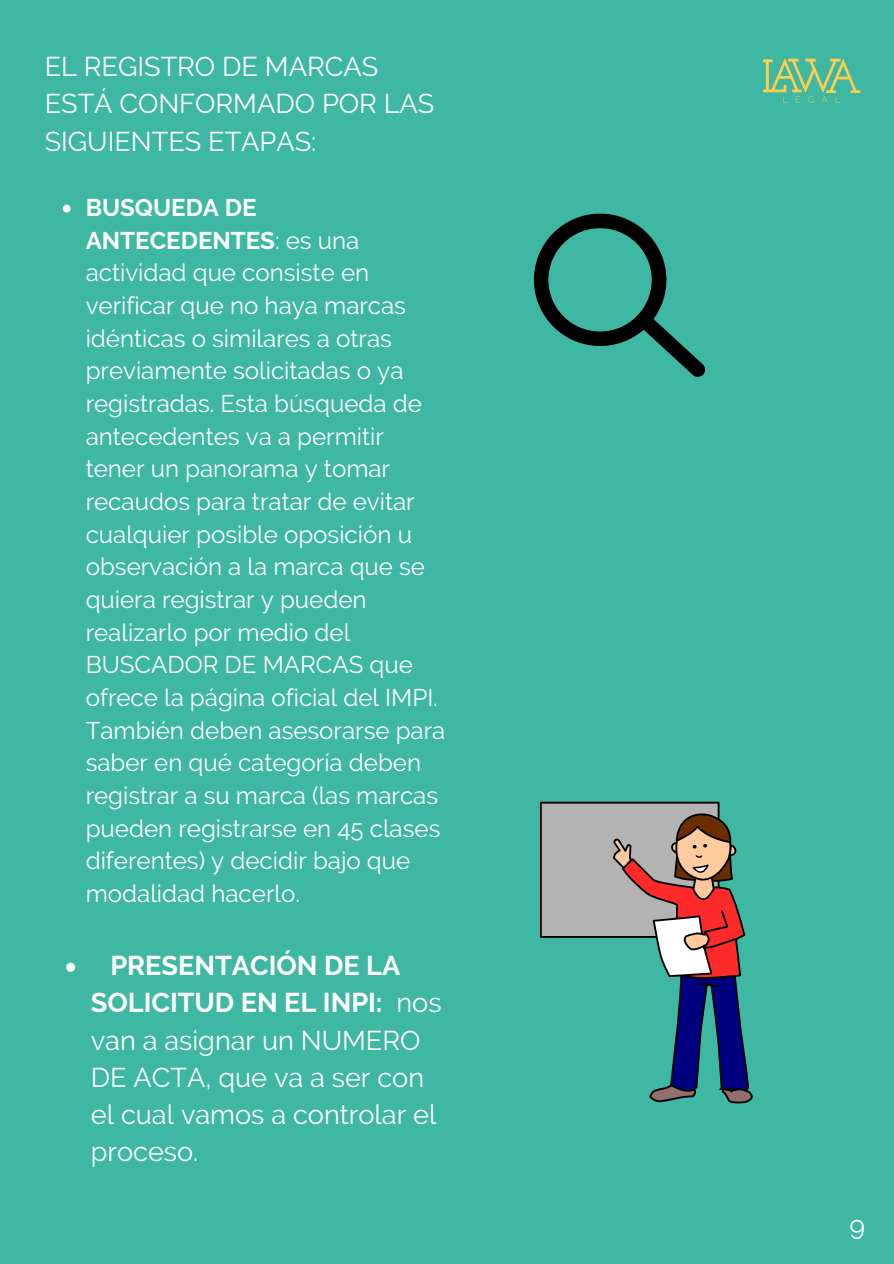
<style>
.page{position:relative;width:894px;height:1264px;background:#fff}
.page>*{position:absolute;margin:0;border:0;box-sizing:border-box;transform-origin:0 0}
.t1{font:27.15px/37.2px "Raleway";color:#fff}
.t2{font:26.7px "Raleway";color:#fff}
.t3{font:24.15px/32.7px "Raleway";color:#fff}
.s1{font-weight:700}
</style>
<div class="page">
<div style="left:0;top:0;width:893px;height:1263px;background:#3eb7a3"></div>
<svg style="left:533px;top:213px;width:172px;height:164px"></svg>
<div style="left:540px;top:802px;width:178px;height:134px;background:#b3b3b3"></div>
<div style="left:539px;top:801px;width:180px;height:136px;border:2px solid #000"></div>
<svg style="left:612px;top:809px;width:141px;height:294px"></svg>
<svg style="left:63px;top:205px;width:8px;height:7px"></svg>
<svg style="left:66px;top:962px;width:9px;height:9px"></svg>
<svg style="left:763px;top:58px;width:97px;height:45px"></svg>
<p class="t1" style="left:45px;top:48px;width:391px">EL REGISTRO DE MARCAS<br>ESTÁ CONFORMADO POR LAS<br>SIGUIENTES ETAPAS:</p>
<p class="t3" style="left:86px;top:191px;width:361px"><span class="s1">BUSQUEDA DE<br>ANTECEDENTES</span>: es una actividad que consiste en verificar que no haya marcas idénticas o similares a otras previamente solicitadas o ya registradas. Esta búsqueda de antecedentes va a permitir tener un panorama y tomar recaudos para tratar de evitar cualquier posible oposición u observación a la marca que se quiera registrar y pueden realizarlo por medio del<br>BUSCADOR DE MARCAS que ofrece la página oficial del IMPI.<br>También deben asesorarse para saber en qué categoría deben registrar a su marca (las marcas pueden registrarse en 45 clases diferentes) y decidir bajo que modalidad hacerlo.</p>
<p class="t1" style="left:91px;top:947px;width:352px;text-indent:19px"><span class="s1">PRESENTACIÓN DE LA<br>SOLICITUD EN EL INPI:</span> nos van a asignar un NUMERO<br>DE ACTA, que va a ser con el cual vamos a controlar el proceso.</p>
<p class="t2" style="left:849px;top:1209px;width:17px">9</p>
</div>
